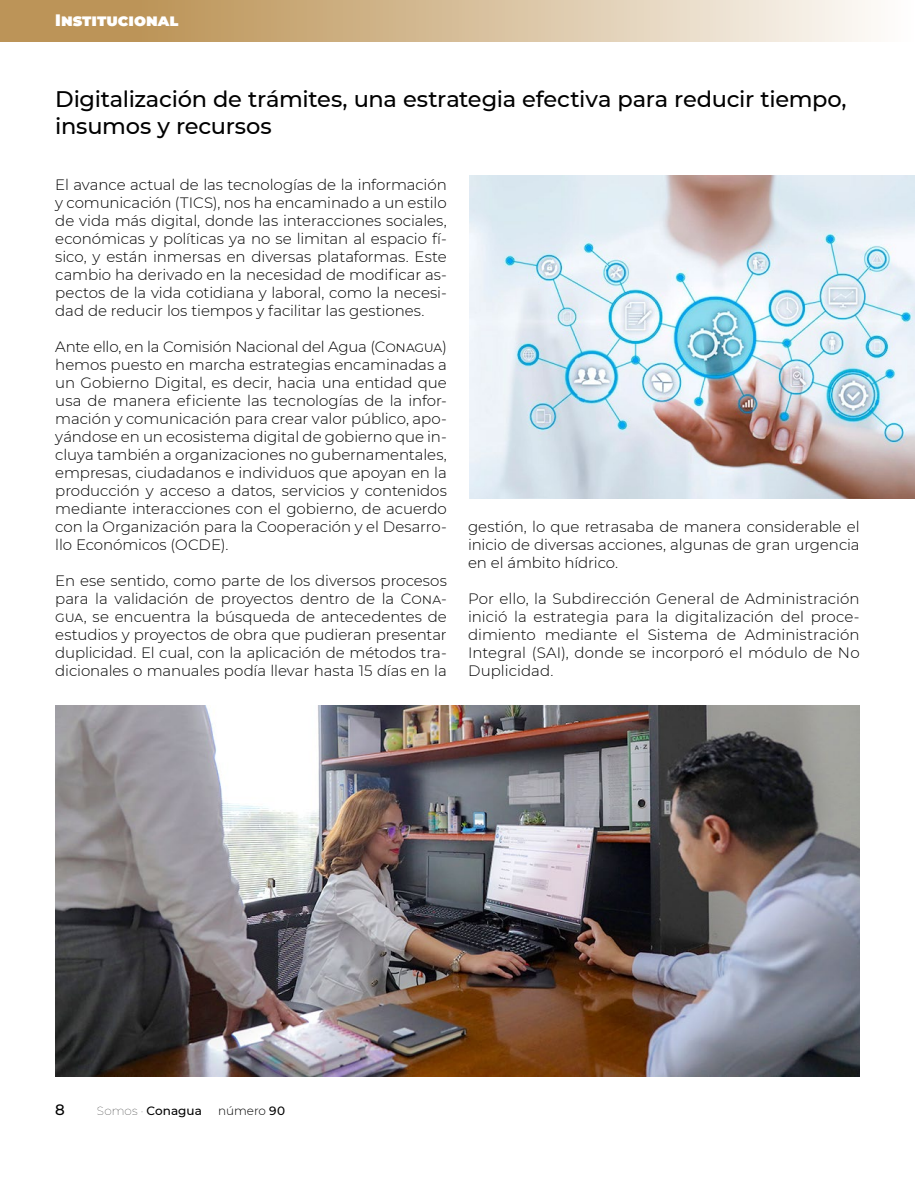
<style>
.page{position:relative;width:915px;height:1191px;background:#fff}
.page>*{position:absolute;margin:0;border:0;box-sizing:border-box;transform-origin:0 0}
.t1{font:500 22.5px/27px "Montserrat";letter-spacing:-.015em;color:#000}
.t2{font:900 16.5px "Montserrat";color:#fff}
.t3{font:300 15px/18px "Montserrat";letter-spacing:-.005em;color:#000;text-align:justify}
.t4{font:500 15px "Montserrat";color:#000}
.t5{font:500 12px "Montserrat";letter-spacing:.005em;color:#000}
.t6{font:300 12px "Montserrat";letter-spacing:-.005em;color:#000}
.s1{font-weight:100}
.s2{font-weight:500}
</style>
<div class="page">
<svg style="left:0;top:0;width:871px;height:41px;background:#d5bc97"></svg>
<img style="left:55px;top:705px;width:804px;height:371px">
<img style="left:469px;top:175px;width:445px;height:323px">
<p class="t2" style="left:55px;top:7px;width:121px">Institucional</p>
<h1 class="t1" style="left:55px;top:84px;width:792px">Digitalización de trámites, una estrategia efectiva para reducir tiempo, insumos y recursos</h1>
<p class="t3" style="left:55px;top:175px;width:393px">El avance actual de las tecnologías de la información y comunicación (TICS), nos ha encaminado a un estilo de vida más digital, donde las interacciones sociales, económicas y políticas ya no se limitan al espacio fí&shy;sico, y están inmersas en diversas plataformas. Este cambio ha derivado en la necesidad de modificar as&shy;pectos de la vida cotidiana y laboral, como la necesi&shy;dad de reducir los tiempos y facilitar las gestiones.</p>
<p class="t3" style="left:55px;top:337px;width:393px">Ante ello, en la Comisión Nacional del Agua (Conagua) hemos puesto en marcha estrategias encaminadas a un Gobierno Digital, es decir, hacia una entidad que usa de manera eficiente las tecnologías de la infor&shy;mación y comunicación para crear valor público, apo&shy;yándose en un ecosistema digital de gobierno que in&shy;cluya también a organizaciones no gubernamentales, empresas, ciudadanos e individuos que apoyan en la producción y acceso a datos, servicios y contenidos mediante interacciones con el gobierno, de acuerdo con la Organización para la Cooperación y el Desarro&shy;llo Económicos (OCDE).</p>
<p class="t3" style="left:55px;top:571px;width:393px">En ese sentido, como parte de los diversos procesos para la validación de proyectos dentro de la Cona&shy;gua, se encuentra la búsqueda de antecedentes de estudios y proyectos de obra que pudieran presentar duplicidad. El cual, con la aplicación de métodos tra&shy;dicionales o manuales podía llevar hasta 15 días en la</p>
<p class="t3" style="left:468px;top:517px;width:393px">gestión, lo que retrasaba de manera considerable el inicio de diversas acciones, algunas de gran urgencia en el ámbito hídrico.</p>
<p class="t3" style="left:468px;top:589px;width:393px">Por ello, la Subdirección General de Administración inició la estrategia para la digitalización del proce&shy;dimiento mediante el Sistema de Administración Integral (SAI), donde se incorporó el módulo de No Duplicidad.</p>
<p class="t4" style="left:55px;top:1098px;width:11px">8</p>
<p class="t5" style="left:97px;top:1102px;width:106px"><span class="s1">Somos ·</span> Conagua</p>
<p class="t6" style="left:218px;top:1102px;width:68px">número <span class="s2">90</span></p>
</div>
